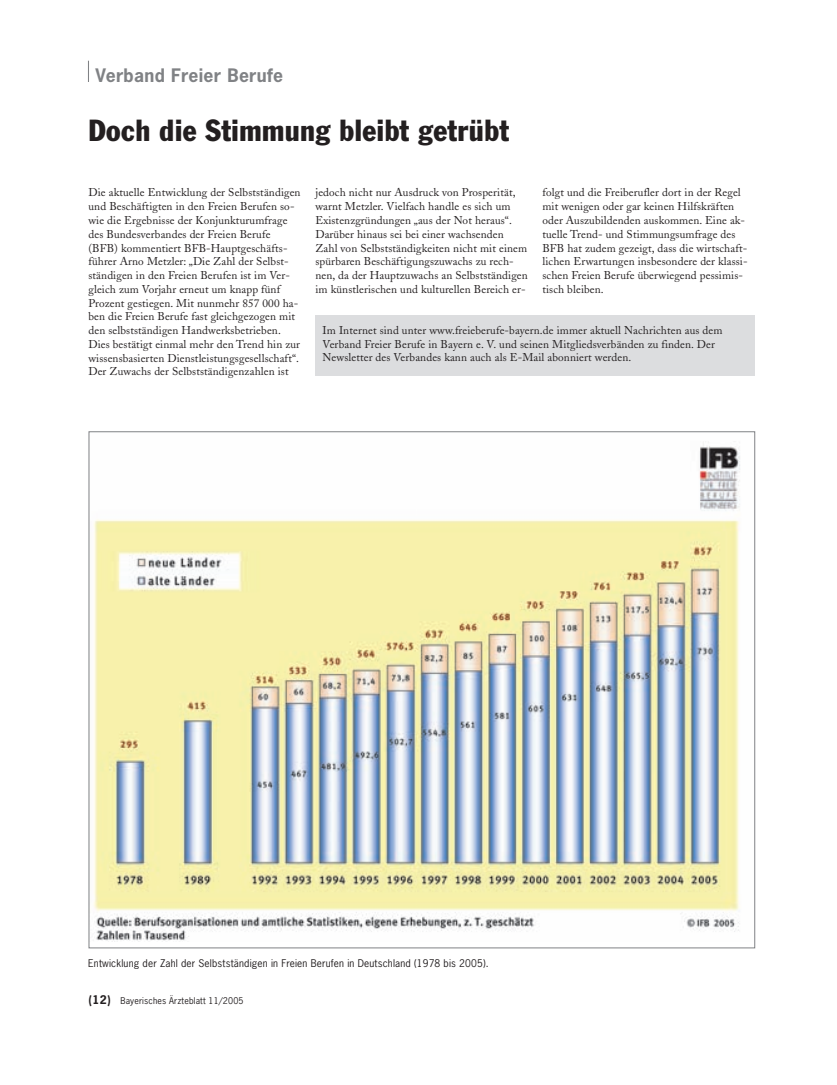
<style>
.page{position:relative;width:837px;height:1085px;background:#fff}
.page>*{position:absolute;margin:0;border:0;box-sizing:border-box;transform-origin:0 0}
.t1{font:condensed 30px "Franklin Gothic";letter-spacing:.015em;color:#231f20}
.t2{font:700 17.5px "News Gothic";letter-spacing:.02em;color:#808285}
.t3{font:11.25px/13.8px "Adobe Caslon";letter-spacing:.01em;color:#231f20}
.t4{font:10px "News Gothic";letter-spacing:.015em;color:#231f20}
.t5{font:8.75px "News Gothic";letter-spacing:.015em;color:#231f20}
.s1{font-weight:700;font-size:11.25px}
</style>
<div class="page">
<svg style="left:88px;top:61px;width:1px;height:21px"></svg>
<img style="left:93px;top:441px;width:647px;height:499px">
<div style="left:315px;top:315px;width:440px;height:60px;background:#dcdddf"></div>
<h2 class="t2" style="left:95px;top:68px;width:189px">Verband Freier Berufe</h2>
<h1 class="t1" style="left:88px;top:119px;width:422px">Doch die Stimmung bleibt getrübt</h1>
<p class="t3" style="left:88px;top:187px;width:213px">Die aktuelle Entwicklung der Selbstständigen und Beschäftigten in den Freien Berufen so&shy;wie die Ergebnisse der Konjunkturumfrage des Bundesverbandes der Freien Berufe (BFB) kommentiert BFB-Hauptgeschäfts&shy;führer Arno Metzler: „Die Zahl der Selbst&shy;ständigen in den Freien Berufen ist im Ver&shy;gleich zum Vorjahr erneut um knapp fünf Prozent gestiegen. Mit nunmehr 857 000 ha&shy;ben die Freien Berufe fast gleichgezogen mit den selbstständigen Handwerksbetrieben.<br>Dies bestätigt einmal mehr den Trend hin zur wissensbasierten Dienstleistungsgesellschaft“.<br>Der Zuwachs der Selbstständigenzahlen ist</p>
<p class="t3" style="left:315px;top:187px;width:214px">jedoch nicht nur Ausdruck von Prosperität, warnt Metzler. Vielfach handle es sich um Existenzgründungen „aus der Not heraus“.<br>Darüber hinaus sei bei einer wachsenden Zahl von Selbstständigkeiten nicht mit einem spürbaren Beschäftigungszuwachs zu rech&shy;nen, da der Hauptzuwachs an Selbstständigen im künstlerischen und kulturellen Bereich er-</p>
<p class="t3" style="left:542px;top:187px;width:206px">folgt und die Freiberufler dort in der Regel mit wenigen oder gar keinen Hilfskräften oder Auszubildenden auskommen. Eine ak&shy;tuelle Trend- und Stimmungsumfrage des BFB hat zudem gezeigt, dass die wirtschaft&shy;lichen Erwartungen insbesondere der klassi&shy;schen Freien Berufe überwiegend pessimis&shy;tisch bleiben.</p>
<p class="t3" style="left:322px;top:324px;width:401px">Im Internet sind unter www.freieberufe-bayern.de immer aktuell Nachrichten aus dem<br>Verband Freier Berufe in Bayern e. V. und seinen Mitgliedsverbänden zu finden. Der<br>Newsletter des Verbandes kann auch als E-Mail abonniert werden.</p>
<p class="t4" style="left:88px;top:958px;width:402px">Entwicklung der Zahl der Selbstständigen in Freien Berufen in Deutschland (1978 bis 2005).</p>
<p class="t5" style="left:88px;top:996px;width:156px"><span class="s1">(12)</span> Bayerisches Ärzteblatt 11/2005</p>
</div>
